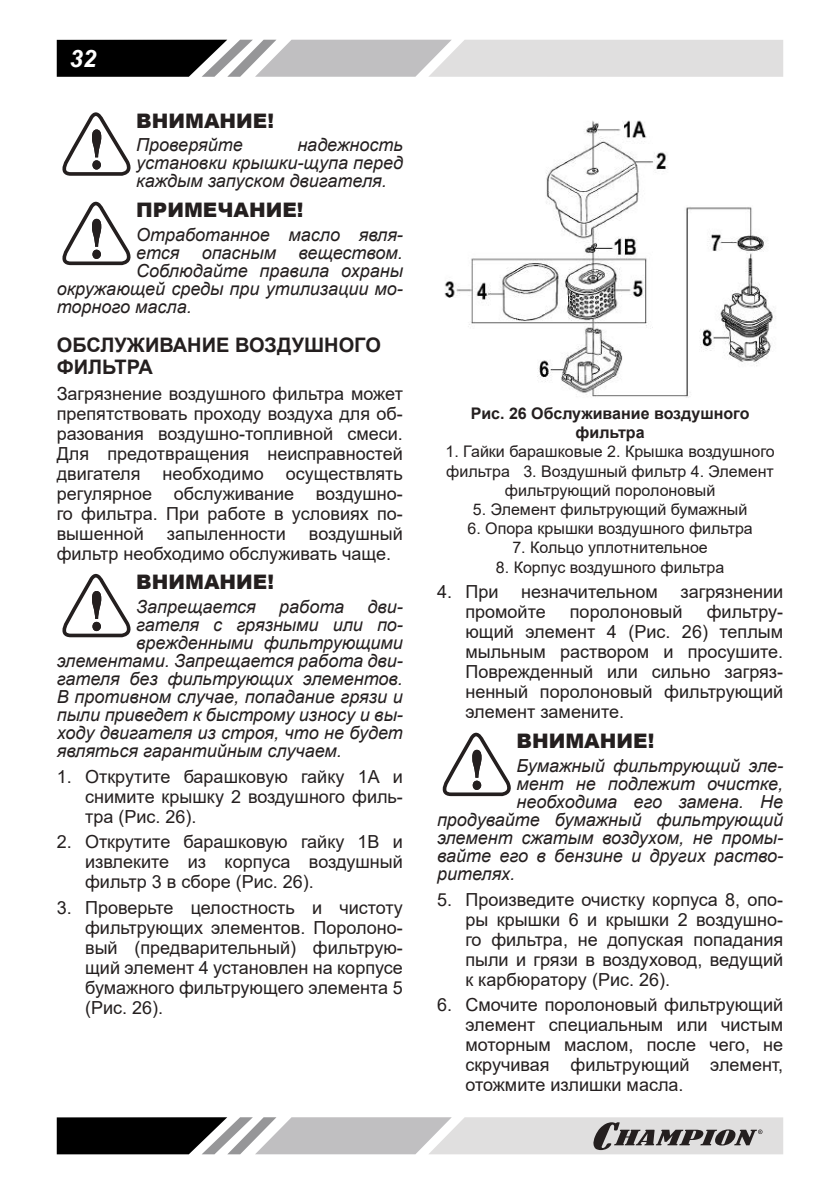
<style>
.page{position:relative;width:840px;height:1191px;background:#fff}
.page>*{position:absolute;margin:0;border:0;box-sizing:border-box;transform-origin:0 0}
.t1{font:italic 700 24px "Arial";color:#fff}
.t2{font:900 20px "Arial";color:#241f1f}
.t3{font:700 20px/22px "Arial";color:#241f1f}
.t4{font:18px/20px "Arial";color:#241f1f;text-align:justify}
.t5{font:italic 18px/18px "Arial";color:#241f1f;text-align:justify}
.t6{font:16px/19.2px "Arial";color:#241f1f;text-align:center}
.t7{font:700 16px/19.2px "Arial";color:#241f1f;text-align:center}
</style>
<div class="page">
<svg style="left:57px;top:40px;width:725px;height:37px;background:#aaa9aa"></svg>
<svg style="left:57px;top:1117px;width:725px;height:37px;background:#9e9e9e"></svg>
<svg style="left:62px;top:112px;width:69px;height:64px"></svg>
<svg style="left:62px;top:202px;width:69px;height:63px"></svg>
<svg style="left:62px;top:574px;width:69px;height:63px"></svg>
<img style="left:444px;top:120px;width:332px;height:278px">
<svg style="left:442px;top:732px;width:69px;height:64px"></svg>
<h1 class="t1" style="left:70px;top:44px;width:28px">32</h1>
<p class="t2" style="left:136px;top:106px;width:139px">ВНИМАНИЕ!</p>
<p class="t5" style="left:136px;top:136px;width:108px">Проверяйте</p>
<p class="t5" style="left:136px;top:136px;width:268px;text-indent:161px">надежность установки крышки-щупа перед каждым запуском двигателя.</p>
<p class="t2" style="left:136px;top:195px;width:169px">ПРИМЕЧАНИЕ!</p>
<p class="t5" style="left:136px;top:226px;width:268px">Отработанное масло явля-</p>
<p class="t5" style="left:136px;top:244px;width:268px">ется опасным веществом.</p>
<p class="t5" style="left:136px;top:262px;width:268px">Соблюдайте правила охраны</p>
<p class="t5" style="left:57px;top:280px;width:347px">окружающей среды при утилизации мо-</p>
<p class="t5" style="left:57px;top:298px;width:136px">торного масла.</p>
<p class="t3" style="left:57px;top:334px;width:325px">ОБСЛУЖИВАНИЕ ВОЗДУШНОГО<br>ФИЛЬТРА</p>
<p class="t4" style="left:57px;top:383px;width:347px">Загрязнение воздушного фильтра может препятствовать проходу воздуха для об&shy;разования воздушно-топливной смеси.<br>Для предотвращения неисправностей двигателя необходимо осуществлять регулярное обслуживание воздушно&shy;го фильтра. При работе в условиях по&shy;вышенной</p>
<p class="t4" style="left:57px;top:523px;width:347px;text-indent:252px">воздушный фильтр необходимо обслуживать чаще.</p>
<p class="t2" style="left:136px;top:567px;width:139px">ВНИМАНИЕ!</p>
<p class="t5" style="left:136px;top:598px;width:121px">Запрещается</p>
<p class="t5" style="left:279px;top:598px;width:66px">работа</p>
<p class="t5" style="left:367px;top:598px;width:37px">дви-</p>
<p class="t5" style="left:136px;top:616px;width:268px">гателя с грязными или по-</p>
<p class="t5" style="left:136px;top:634px;width:268px">врежденными фильтрующими</p>
<p class="t5" style="left:57px;top:652px;width:347px">элементами. Запрещается работа дви-</p>
<p class="t5" style="left:57px;top:670px;width:347px">гателя без фильтрующих элементов.</p>
<p class="t5" style="left:57px;top:688px;width:347px">В противном случае, попадание грязи и</p>
<p class="t5" style="left:57px;top:706px;width:347px">пыли приведет к быстрому износу и вы-</p>
<p class="t5" style="left:57px;top:724px;width:347px">ходу двигателя из строя, что не будет</p>
<p class="t5" style="left:57px;top:742px;width:286px">являться гарантийным случаем.</p>
<p class="t4" style="left:85px;top:766px;width:319px;text-indent:-28px">1. Открутите барашковую гайку 1А и снимите крышку 2 воздушного филь&shy;тра (Рис. 26).</p>
<p class="t4" style="left:85px;top:832px;width:319px;text-indent:-28px">2. Открутите барашковую гайку 1В и извлеките из корпуса воздушный фильтр 3 в сборе (Рис. 26).</p>
<p class="t4" style="left:85px;top:897px;width:319px;text-indent:-28px">3. Проверьте целостность и чистоту фильтрующих элементов. Поролоно&shy;вый (предварительный) фильтрую&shy;щий элемент 4 установлен на корпусе бумажного фильтрующего элемента 5 (Рис. 26).</p>
<p class="t4" style="left:167px;top:523px;width:120px">запыленности</p>
<p class="t7" style="left:470px;top:404px;width:280px">Рис. 26 Обслуживание воздушного фильтра</p>
<p class="t6" style="left:445px;top:442px;width:330px">1. Гайки барашковые 2. Крышка воздушного фильтра 3. Воздушный фильтр 4. Элемент фильтрующий поролоновый</p>
<p class="t6" style="left:472px;top:500px;width:276px">5. Элемент фильтрующий бумажный</p>
<p class="t6" style="left:467px;top:519px;width:287px">6. Опора крышки воздушного фильтра</p>
<p class="t6" style="left:512px;top:538px;width:197px">7. Кольцо уплотнительное</p>
<p class="t6" style="left:495px;top:557px;width:230px">8. Корпус воздушного фильтра</p>
<p class="t4" style="left:437px;top:582px;width:63px">4. При</p>
<p class="t4" style="left:521px;top:582px;width:138px">незначительном</p>
<p class="t4" style="left:680px;top:582px;width:104px">загрязнении</p>
<p class="t4" style="left:465px;top:602px;width:82px">промойте</p>
<p class="t4" style="left:569px;top:602px;width:114px">поролоновый</p>
<p class="t4" style="left:465px;top:602px;width:319px;text-indent:241px">фильтру&shy;ющий элемент 4 (Рис. 26) теплым мыльным раствором и просушите.<br>Поврежденный или сильно загряз&shy;ненный поролоновый фильтрующий элемент замените.</p>
<p class="t2" style="left:516px;top:726px;width:139px">ВНИМАНИЕ!</p>
<p class="t5" style="left:516px;top:756px;width:268px">Бумажный фильтрующий эле-</p>
<p class="t5" style="left:516px;top:774px;width:268px">мент не подлежит очистке,</p>
<p class="t5" style="left:516px;top:792px;width:268px">необходима его замена. Не</p>
<p class="t5" style="left:437px;top:810px;width:347px">продувайте бумажный фильтрующий</p>
<p class="t5" style="left:437px;top:828px;width:347px">элемент сжатым воздухом, не промы-</p>
<p class="t5" style="left:437px;top:846px;width:347px">вайте его в бензине и других раство-</p>
<p class="t5" style="left:437px;top:864px;width:80px">рителях.</p>
<p class="t4" style="left:465px;top:889px;width:319px;text-indent:-28px">5. Произведите очистку корпуса 8, опо&shy;ры крышки 6 и крышки 2 воздушно&shy;го фильтра, не допуская попадания пыли и грязи в воздуховод, ведущий к карбюратору (Рис. 26).</p>
<p class="t4" style="left:465px;top:994px;width:319px;text-indent:-28px">6. Смочите поролоновый фильтрующий элемент специальным или чистым моторным маслом, после чего, не скручивая фильтрующий элемент, отожмите излишки масла.</p>
</div>
